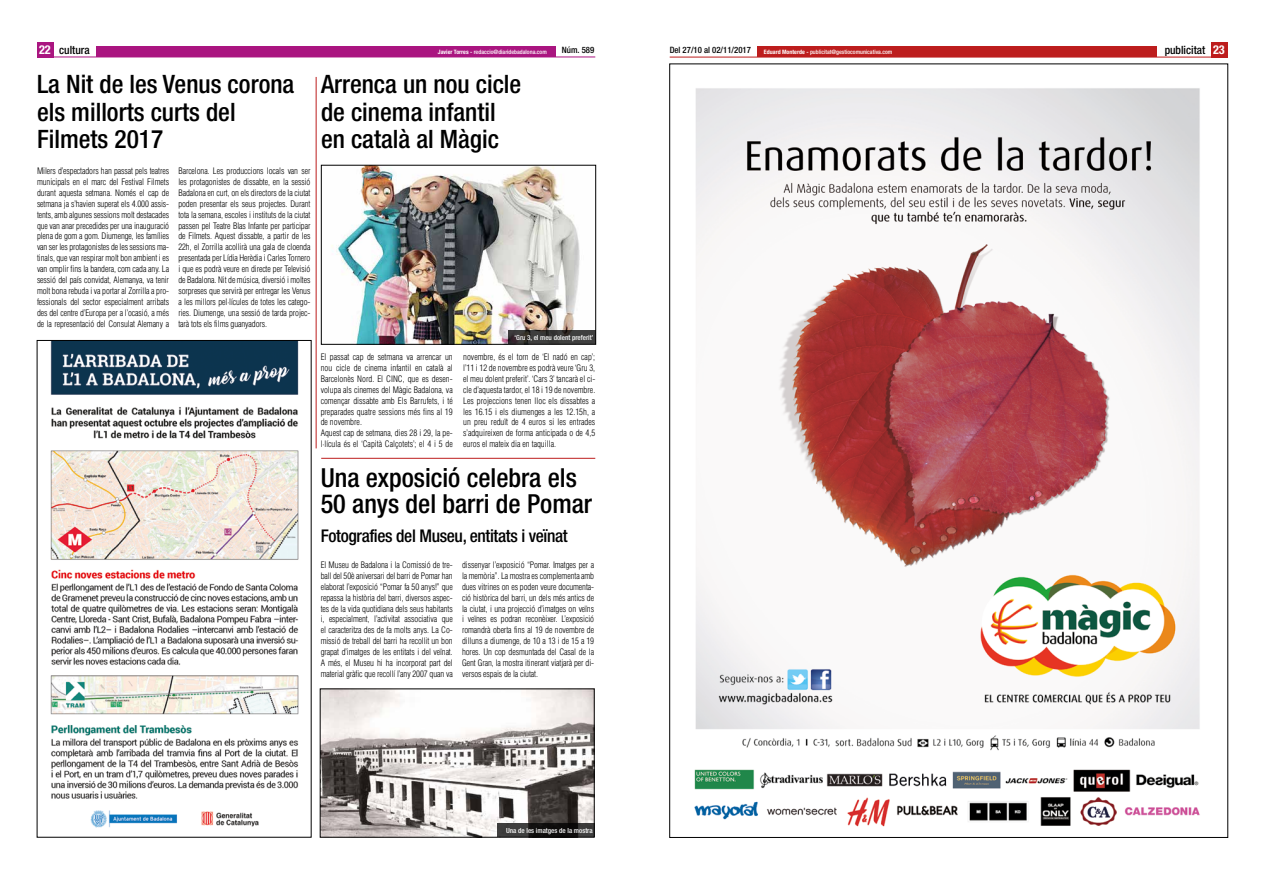
<style>
.page{position:relative;width:1265px;height:881px;background:#fff}
.page>*{position:absolute;margin:0;border:0;box-sizing:border-box;transform-origin:0 0}
.t1{font:500 condensed 26.25px/26.2px "Helvetica Neue";color:#000}
.t2{font:500 condensed 25.38px/27.1px "Helvetica Neue";color:#000}
.t3{font:500 condensed 17.5px "Helvetica Neue";letter-spacing:-.02em;color:#000}
.t4{font:500 condensed 11.38px "Helvetica Neue";color:#000}
.t5{font:300 condensed 8.75px/10.9px "Helvetica";color:#000;text-align:justify}
.t6{font:500 condensed 8.75px "Helvetica Neue";color:#000}
.t7{font:500 condensed 7px "Helvetica Neue";color:#fff}
.t8{font:500 condensed 6.04px "Helvetica Neue";color:#fff}
.s1{font-weight:700;font-size:12.25px;color:#fff}
.s2{font-weight:700}
</style>
<div class="page">
<div style="left:1211px;top:42px;width:17px;height:15px;background:#bd1d1d"></div>
<hr style="left:670px;top:57px;width:558px;height:1px;background:#bd1d1d">
<div style="left:757px;top:46px;width:399px;height:11px;background:#bd1d1d"></div>
<hr style="left:37px;top:57px;width:558px;height:1px;background:#aa1580">
<div style="left:96px;top:46px;width:459px;height:11px;background:#aa1580"></div>
<div style="left:37px;top:42px;width:17px;height:15px;background:#aa1580"></div>
<img style="left:694px;top:88px;width:506px;height:739px">
<img style="left:50px;top:342px;width:249px;height:486px">
<hr style="left:316px;top:77px;width:1px;height:371px;background:#bd1d1d">
<hr style="left:321px;top:458px;width:274px;height:1px;background:#bd1d1d">
<img style="left:331px;top:167px;width:249px;height:175px">
<div style="left:321px;top:165px;width:275px;height:179px;border:1px solid #000"></div>
<svg style="left:508px;top:330px;width:88px;height:14px"></svg>
<img style="left:322px;top:690px;width:270px;height:145px">
<svg style="left:498px;top:823px;width:97px;height:14px"></svg>
<h3 class="t4" style="left:39px;top:43px;width:52px"><span class="s1">22</span> cultura</h3>
<p class="t8" style="left:438px;top:48px;width:110px"><span class="s2">Javier Torres -</span> redaccio@diaridebadalona.com</p>
<p class="t6" style="left:562px;top:44px;width:34px">Núm. 589</p>
<p class="t6" style="left:670px;top:45px;width:83px">Del 27/10 al 02/11/2017</p>
<p class="t8" style="left:764px;top:48px;width:130px"><span class="s2">Eduard Monterde -</span> publicitat@gestiocomunicativa.com</p>
<h3 class="t4" style="left:1165px;top:44px;width:62px">publicitat <span class="s1">23</span></h3>
<h2 class="t2" style="left:37px;top:70px;width:259px">La Nit de les Venus corona els millorts curts del<br>Filmets 2017</h2>
<h2 class="t2" style="left:321px;top:70px;width:202px">Arrenca un nou cicle de cinema infantil en català al Màgic</h2>
<p class="t5" style="left:37px;top:165px;width:134px">Milers d’espectadors han passat pels teatres municipals en el marc del Festival Filmets durant aquesta setmana. Només el cap de setmana ja s’havien superat els 4.000 assis&shy;tents, amb algunes sessions molt destacades que van anar precedides per una inauguració plena de gom a gom. Diumenge, les famílies van ser les protagonistes de les sessions ma&shy;tinals, que van respirar molt bon ambient i es van omplir fins la bandera, com cada any. La sessió del país convidat, Alemanya, va tenir molt bona rebuda i va portar al Zorrilla a pro&shy;fessionals del sector especialment arribats des del centre d’Europa per a l’ocasió, a més de la representació del Consulat Alemany a</p>
<p class="t5" style="left:178px;top:165px;width:134px">Barcelona. Les produccions locals van ser les protagonistes de dissabte, en la sessió Badalona en curt, on els directors de la ciutat poden presentar els seus projectes. Durant tota la semana, escoles i instituts de la ciutat passen pel Teatre Blas Infante per participar de Filmets. Aquest dissabte, a partir de les 22h, el Zorrilla acollirà una gala de cloenda presentada per Lídia Herèdia i Carles Tornero i que es podrà veure en directe per Televisió de Badalona. Nit de música, diversió i moltes sorpreses que servirà per entregar les Venus a les millors pel·lícules de totes les catego&shy;ries. Diumenge, una sessió de tarda projec&shy;tarà tots els films guanyadors.</p>
<p class="t5" style="left:321px;top:351px;width:134px;text-align:left">El passat cap de setmana va arrencar un nou cicle de cinema infantil en català al Barcelonès Nord. El CINC, que es desen&shy;volupa als cinemes del Màgic Badalona, va començar dissabte amb Els Barrufets, i té preparades quatre sessions més fins al 19 de novembre.<br>Aquest cap de setmana, dies 28 i 29, la pe&shy;l·lícula és el ‘Capità Calçotets’; el 4 i 5 de</p>
<p class="t7" style="left:515px;top:333px;width:80px">‘Gru 3, el meu dolent preferit’</p>
<p class="t5" style="left:463px;top:351px;width:134px">novembre, és el torn de ‘El nadó en cap’; l’11 i 12 de novembre es podrà veure ‘Gru 3, el meu dolent preferit’. ‘Cars 3’ tancarà el ci&shy;cle d’aquesta tardor, el 18 i 19 de novembre.<br>Les projeccions tenen lloc els dissabtes a les 16.15 i els diumenges a les 12.15h, a un preu reduït de 4 euros si les entrades s’adquireixen de forma anticipada o de 4,5 euros el mateix dia en taquilla.</p>
<h1 class="t1" style="left:321px;top:464px;width:273px">Una exposició celebra els<br>50 anys del barri de Pomar</h1>
<h3 class="t3" style="left:321px;top:525px;width:249px">Fotografies del Museu, entitats i veïnat</h3>
<p class="t5" style="left:321px;top:559px;width:134px">El Museu de Badalona i la Comissió de tre&shy;ball del 50è aniversari del barri de Pomar han elaborat l’exposició “Pomar fa 50 anys!” que repassa la història del barri, diversos aspec&shy;tes de la vida quotidiana dels seus habitants i, especialment, l’activitat associativa que el caracteritza des de fa molts anys. La Co&shy;missió de treball del barri ha recollit un bon grapat d’imatges de les entitats i del veïnat.<br>A més, el Museu hi ha incorporat part del material gràfic que recollí l’any 2007 quan va</p>
<p class="t5" style="left:462px;top:559px;width:134px">dissenyar l’exposició “Pomar. Imatges per a la memòria”. La mostra es complementa amb dues vitrines on es poden veure documenta&shy;ció històrica del barri, un dels més antics de la ciutat, i una projecció d’imatges on veïns i veïnes es podran reconèixer. L’exposició romandrà oberta fins al 19 de novembre de dilluns a diumenge, de 10 a 13 i de 15 a 19 hores. Un cop desmuntada del Casal de la Gent Gran, la mostra itinerant viatjarà per di&shy;versos espais de la ciutat.</p>
<p class="t7" style="left:506px;top:826px;width:88px">Una de les imatges de la mostra</p>
</div>
